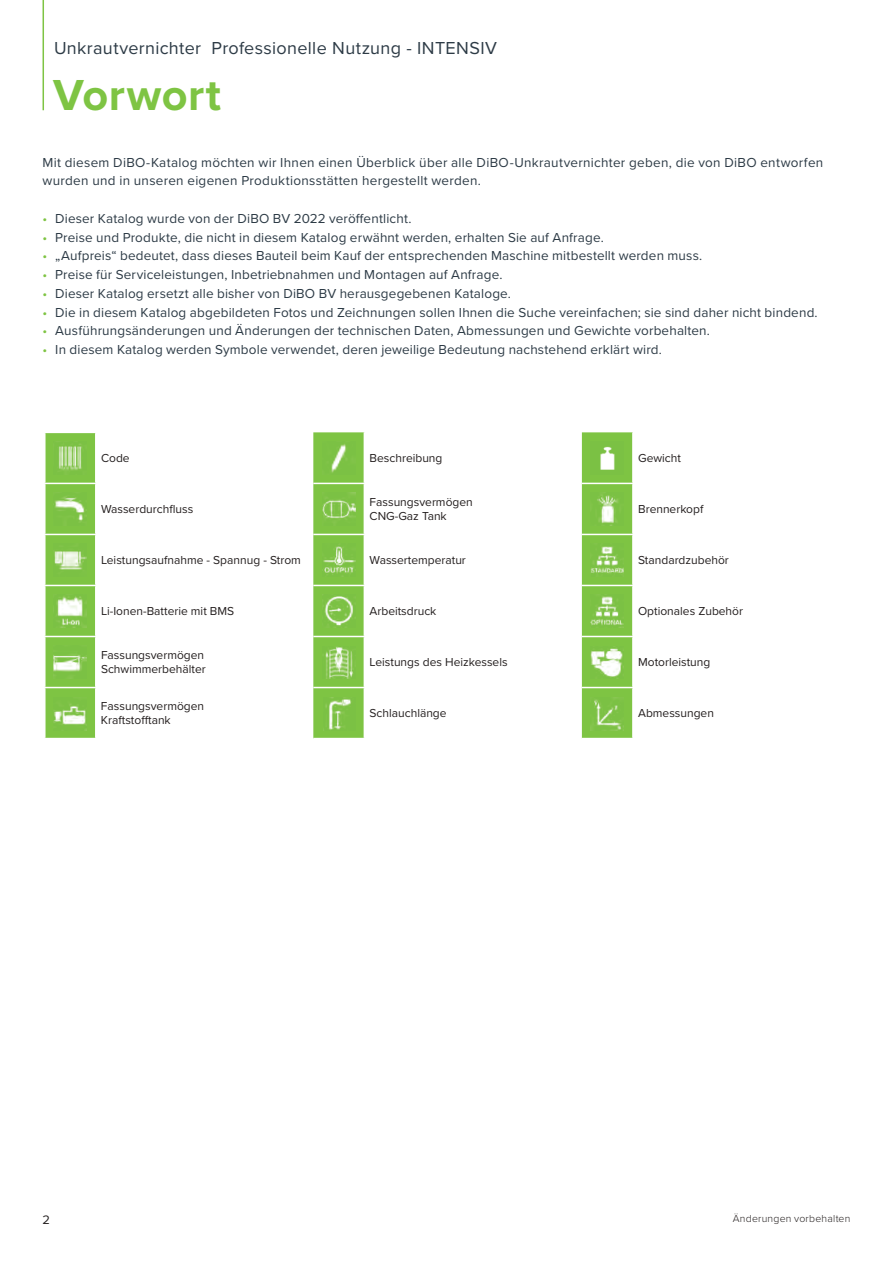
<style>
.page{position:relative;width:893px;height:1263px;background:#fff}
.page>*{position:absolute;margin:0;border:0;box-sizing:border-box;transform-origin:0 0}
.t1{font:700 45px "Proxima Nova";letter-spacing:.015em;color:#7ec443}
.t2{font:18px "Proxima Nova";letter-spacing:.02em;color:#2d3b46}
.t3{font:13.5px/18.8px "Proxima Nova";letter-spacing:.01em;color:#2d3b46}
.t4{font:12.75px "Proxima Nova";color:#241f1f}
.t5{font:12px/14.4px "Proxima Nova";color:#241f1f}
.t6{font:300 10.5px "Proxima Nova";letter-spacing:.02em;color:#241f1f}
.s1{color:#7ec443}
.s2{font-family:"Proxima Nova Cond"}
</style>
<div class="page">
<hr style="left:43px;top:0;width:1px;height:110px;background:#7ec443">
<svg style="left:46px;top:432px;width:586px;height:306px"></svg>
<hr style="left:44px;top:432px;width:53px;height:1px;background:#fff">
<hr style="left:95px;top:433px;width:2px;height:50px;background:#fff">
<hr style="left:44px;top:483px;width:53px;height:1px;background:#fff">
<hr style="left:95px;top:484px;width:2px;height:50px;background:#fff">
<hr style="left:44px;top:534px;width:53px;height:1px;background:#fff">
<hr style="left:95px;top:535px;width:2px;height:50px;background:#fff">
<hr style="left:44px;top:585px;width:53px;height:1px;background:#fff">
<hr style="left:95px;top:586px;width:2px;height:50px;background:#fff">
<hr style="left:44px;top:636px;width:53px;height:1px;background:#fff">
<hr style="left:95px;top:637px;width:2px;height:50px;background:#fff">
<hr style="left:44px;top:687px;width:53px;height:1px;background:#fff">
<hr style="left:95px;top:688px;width:2px;height:50px;background:#fff">
<hr style="left:364px;top:432px;width:1px;height:51px;background:#fff">
<hr style="left:313px;top:483px;width:52px;height:1px;background:#fff">
<hr style="left:364px;top:484px;width:1px;height:50px;background:#fff">
<hr style="left:313px;top:534px;width:52px;height:1px;background:#fff">
<hr style="left:364px;top:535px;width:1px;height:50px;background:#fff">
<hr style="left:313px;top:585px;width:52px;height:1px;background:#fff">
<hr style="left:364px;top:586px;width:1px;height:50px;background:#fff">
<hr style="left:313px;top:636px;width:52px;height:1px;background:#fff">
<hr style="left:364px;top:637px;width:1px;height:50px;background:#fff">
<hr style="left:313px;top:687px;width:52px;height:1px;background:#fff">
<hr style="left:364px;top:688px;width:1px;height:50px;background:#fff">
<hr style="left:582px;top:483px;width:52px;height:1px;background:#fff">
<hr style="left:582px;top:534px;width:52px;height:1px;background:#fff">
<hr style="left:582px;top:585px;width:52px;height:1px;background:#fff">
<hr style="left:582px;top:636px;width:52px;height:1px;background:#fff">
<hr style="left:582px;top:687px;width:52px;height:1px;background:#fff">
<img style="left:54px;top:441px;width:32px;height:33px">
<img style="left:54px;top:492px;width:32px;height:33px">
<img style="left:54px;top:544px;width:32px;height:32px">
<img style="left:54px;top:646px;width:32px;height:33px">
<img style="left:591px;top:492px;width:33px;height:33px">
<img style="left:322px;top:441px;width:33px;height:33px">
<img style="left:54px;top:595px;width:32px;height:32px">
<img style="left:322px;top:646px;width:33px;height:33px">
<img style="left:322px;top:492px;width:33px;height:33px">
<img style="left:322px;top:544px;width:33px;height:32px">
<img style="left:322px;top:595px;width:33px;height:32px">
<img style="left:591px;top:441px;width:32px;height:33px">
<img style="left:591px;top:544px;width:33px;height:32px">
<img style="left:591px;top:595px;width:32px;height:32px">
<img style="left:591px;top:646px;width:32px;height:33px">
<img style="left:54px;top:697px;width:32px;height:33px">
<img style="left:323px;top:697px;width:33px;height:33px">
<img style="left:591px;top:697px;width:33px;height:33px">
<h2 class="t2" style="left:54px;top:39px;width:444px">Unkrautvernichter Professionelle Nutzung - INTENSIV</h2>
<h1 class="t1" style="left:53px;top:72px;width:170px">Vorwort</h1>
<p class="t3" style="left:43px;top:153px;width:782px">Mit diesem DiBO-Katalog möchten wir Ihnen einen Überblick über alle DiBO-Unkrautvernichter geben, die von DiBO entworfen wurden und in unseren eigenen Produktionsstätten hergestellt werden.</p>
<p class="t3" style="left:43px;top:209px;width:370px"><span class="s1">•</span> Dieser Katalog wurde von der DiBO BV 2022 veröffentlicht.</p>
<p class="t3" style="left:43px;top:228px;width:563px"><span class="s1">•</span> Preise und Produkte, die nicht in diesem Katalog erwähnt werden, erhalten Sie auf Anfrage.</p>
<p class="t3" style="left:43px;top:247px;width:661px"><span class="s1">•</span> „Aufpreis“ bedeutet, dass dieses Bauteil beim Kauf der entsprechenden Maschine mitbestellt werden muss.</p>
<p class="t3" style="left:43px;top:265px;width:461px"><span class="s1">•</span> Preise für Serviceleistungen, Inbetriebnahmen und Montagen auf Anfrage.</p>
<p class="t3" style="left:43px;top:284px;width:470px"><span class="s1">•</span> Dieser Katalog ersetzt alle bisher von DiBO BV herausgegebenen Kataloge.</p>
<p class="t3" style="left:43px;top:303px;width:777px"><span class="s1">•</span> Die in diesem Katalog abgebildeten Fotos und Zeichnungen sollen Ihnen die Suche vereinfachen; sie sind daher nicht bindend.</p>
<p class="t3" style="left:43px;top:322px;width:669px"><span class="s1">•</span> Ausführungsänderungen und Änderungen der technischen Daten, Abmessungen und Gewichte vorbehalten.</p>
<p class="t3" style="left:43px;top:340px;width:621px"><span class="s1">•</span> In diesem Katalog werden Symbole verwendet, deren jeweilige Bedeutung nachstehend erklärt wird<span class="s2">.</span></p>
<p class="t5" style="left:101px;top:451px;width:30px">Code</p>
<p class="t5" style="left:370px;top:451px;width:74px">Beschreibung</p>
<p class="t5" style="left:638px;top:451px;width:44px">Gewicht</p>
<p class="t5" style="left:101px;top:502px;width:94px">Wasserdurchfluss</p>
<p class="t5" style="left:370px;top:495px;width:105px">Fassungsvermögen<br>CNG-Gaz Tank</p>
<p class="t5" style="left:638px;top:502px;width:67px">Brennerkopf</p>
<p class="t5" style="left:101px;top:553px;width:201px">Leistungsaufnahme - Spannug - Strom</p>
<p class="t5" style="left:370px;top:553px;width:98px">Wassertemperatur</p>
<p class="t5" style="left:638px;top:553px;width:92px">Standardzubehör</p>
<p class="t5" style="left:101px;top:604px;width:135px">Li-Ionen-Batterie mit BMS</p>
<p class="t5" style="left:370px;top:604px;width:68px">Arbeitsdruck</p>
<p class="t5" style="left:638px;top:604px;width:106px">Optionales Zubehör</p>
<p class="t5" style="left:101px;top:648px;width:106px">Fassungsvermögen<br>Schwimmerbehälter</p>
<p class="t5" style="left:370px;top:655px;width:140px">Leistungs des Heizkessels</p>
<p class="t5" style="left:638px;top:655px;width:74px">Motorleistung</p>
<p class="t5" style="left:101px;top:699px;width:105px">Fassungsvermögen<br>Kraftstofftank</p>
<p class="t5" style="left:370px;top:706px;width:79px">Schlauchlänge</p>
<p class="t5" style="left:638px;top:706px;width:77px">Abmessungen</p>
<p class="t4" style="left:43px;top:1213px;width:9px">2</p>
<p class="t6" style="left:733px;top:1213px;width:119px">Änderungen vorbehalten</p>
</div>
